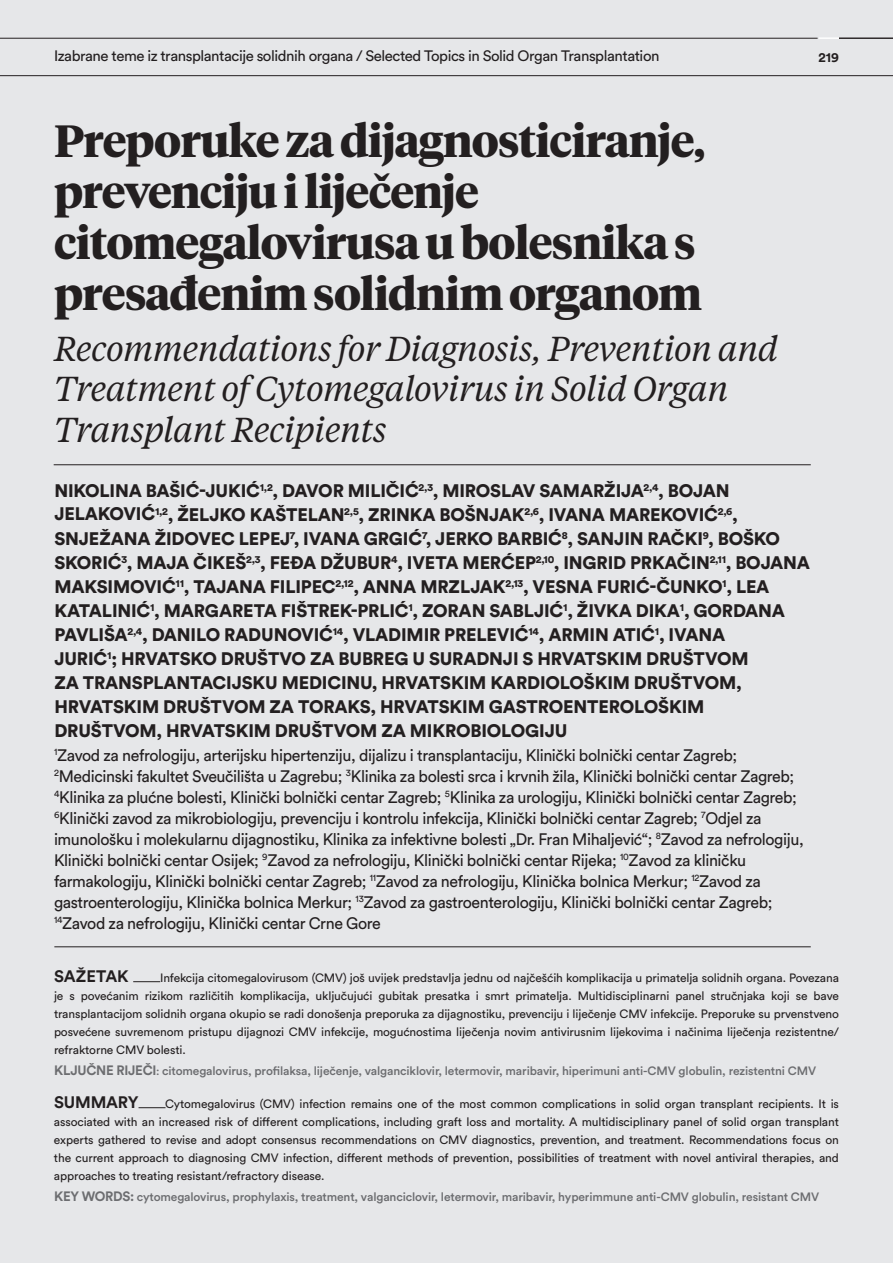
<style>
.page{position:relative;width:893px;height:1263px;background:#e6e7e9}
.page>*{position:absolute;margin:0;border:0;box-sizing:border-box;transform-origin:0 0}
.t1{font:700 45px/51px "Tiempos Headline";letter-spacing:-.02em;color:#231f20}
.t2{font:italic 34.5px/40.5px "Tiempos Headline";letter-spacing:-.02em;color:#231f20}
.t3{font:900 18px/24px "Circular Pro";letter-spacing:-.01em;color:#231f20}
.t4{font:16.5px/21px "Circular Pro";letter-spacing:-.025em;color:#231f20}
.t5{font:700 16.5px "Circular Pro";letter-spacing:-.01em;color:#231f20}
.t6{font:15px "Circular Pro";letter-spacing:-.03em;color:#231f20}
.t7{font:700 13.5px "Circular Pro";color:#231f20}
.t8{font:12px/18px "Circular Pro";letter-spacing:-.01em;color:#231f20;text-align:justify}
.t9{font:500 12px "Circular Pro";letter-spacing:-.01em;color:#6c6d70}
.s1{font-weight:700;font-size:13.5px}
.s2{font-family:"Tiempos Headline";font-weight:400}
</style>
<div class="page">
<hr style="left:0;top:75px;width:893px;height:1px;background:#231f20">
<hr style="left:0;top:38px;width:818px;height:1px;background:#231f20">
<hr style="left:839px;top:38px;width:54px;height:1px;background:#231f20">
<svg style="left:819px;top:38px;width:20px;height:1px"></svg>
<hr style="left:54px;top:464px;width:757px;height:1px;background:#231f20">
<hr style="left:54px;top:946px;width:757px;height:1px;background:#231f20">
<svg style="left:133px;top:981px;width:27px;height:1px"></svg>
<svg style="left:139px;top:1107px;width:27px;height:1px"></svg>
<p class="t6" style="left:54px;top:46px;width:607px">Izabrane teme iz transplantacije solidnih organa / Selected Topics in Solid Organ Transplantation</p>
<h1 class="t1" style="left:54px;top:114px;width:653px">Preporuke za dijagnosticiranje, prevenciju i liječenje citomegalovirusa u bolesnika s presađenim solidnim organom</h1>
<p class="t7" style="left:818px;top:47px;width:22px">219</p>
<h2 class="t2" style="left:54px;top:327px;width:726px">Recommendations for Diagnosis, Prevention and<br>Treatment of Cytomegalovirus in Solid Organ<br>Transplant Recipients</h2>
<p class="t3" style="left:54px;top:477px;width:757px">NIKOLINA BAŠIĆ-JUKIĆ<sup>1,2</sup>, DAVOR MILIČIĆ<sup>2,3</sup>, MIROSLAV SAMARŽIJA<sup>2,4</sup>, BOJAN JELAKOVIĆ<sup>1,2</sup>, ŽELJKO KAŠTELAN<sup>2,5</sup>, ZRINKA BOŠNJAK<sup>2,6</sup>, IVANA MAREKOVIĆ<sup>2,6</sup>, SNJEŽANA ŽIDOVEC LEPEJ<sup>7</sup>, IVANA GRGIĆ<sup>7</sup>, JERKO BARBIĆ<sup>8</sup>, SANJIN RAČKI<sup>9</sup>, BOŠKO SKORIĆ<sup>3</sup>, MAJA ČIKEŠ<sup>2,3</sup>, FEĐA DŽUBUR<sup>4</sup>, IVETA MERĆEP<sup>2,10</sup>, INGRID PRKAČIN<sup>2,11</sup>, BOJANA MAKSIMOVIĆ<sup>11</sup>, TAJANA FILIPEC<sup>2,12</sup>, ANNA MRZLJAK<sup>2,13</sup>, VESNA FURIĆ-ČUNKO<sup>1</sup>, LEA KATALINIĆ<sup>1</sup>, MARGARETA FIŠTREK-PRLIĆ<sup>1</sup>, ZORAN SABLJIĆ<sup>1</sup>, ŽIVKA DIKA<sup>1</sup>, GORDANA PAVLIŠA<sup>2,4</sup>, DANILO RADUNOVIĆ<sup>14</sup>, VLADIMIR PRELEVIĆ<sup>14</sup>, ARMIN ATIĆ<sup>1</sup>, IVANA<br>JURIĆ<sup>1</sup>; HRVATSKO DRUŠTVO ZA BUBREG U SURADNJI S HRVATSKIM DRUŠTVOM<br>ZA TRANSPLANTACIJSKU MEDICINU, HRVATSKIM KARDIOLOŠKIM DRUŠTVOM, HRVATSKIM DRUŠTVOM ZA TORAKS, HRVATSKIM GASTROENTEROLOŠKIM DRUŠTVOM, HRVATSKIM DRUŠTVOM ZA MIKROBIOLOGIJU</p>
<p class="t4" style="left:54px;top:743px;width:751px"><sup>1</sup>Zavod za nefrologiju, arterijsku hipertenziju, dijalizu i transplantaciju, Klinički bolnički centar Zagreb; <sup>2</sup>Medicinski fakultet Sveučilišta u Zagrebu; <sup>3</sup>Klinika za bolesti srca i krvnih žila, Klinički bolnički centar Zagreb; <sup>4</sup>Klinika za plućne bolesti, Klinički bolnički centar Zagreb; <sup>5</sup>Klinika za urologiju, Klinički bolnički centar Zagreb; <sup>6</sup>Klinički zavod za mikrobiologiju, prevenciju i kontrolu infekcija, Klinički bolnički centar Zagreb; <sup>7</sup>Odjel za imunološku i molekularnu dijagnostiku, Klinika za infektivne bolesti „Dr. Fran Mihaljević“; <sup>8</sup>Zavod za nefrologiju, Klinički bolnički centar Osijek; <sup>9</sup>Zavod za nefrologiju, Klinički bolnički centar Rijeka; <sup>10</sup>Zavod za kliničku farmakologiju, Klinički bolnički centar Zagreb; <sup>11</sup>Zavod za nefrologiju, Klinička bolnica Merkur; <sup>12</sup>Zavod za gastroenterologiju, Klinička bolnica Merkur; <sup>13</sup>Zavod za gastroenterologiju, Klinički bolnički centar Zagreb; <sup>14</sup>Zavod za nefrologiju, Klinički centar Crne Gore</p>
<h3 class="t5" style="left:54px;top:965px;width:76px">SAŽETAK</h3>
<p class="t8" style="left:54px;top:968px;width:786px;text-indent:106px">Infekcija citomegalovirusom (CMV) još uvijek predstavlja jednu od najčešćih komplikacija u primatelja solidnih organa. Povezana je s povećanim rizikom različitih komplikacija, uključujući gubitak presatka i smrt primatelja. Multidisciplinarni panel stručnjaka koji se bave transplantacijom solidnih organa okupio se radi donošenja preporuka za dijagnostiku, prevenciju i liječenje CMV infekcije. Preporuke su prvenstveno posvećene suvremenom pristupu dijagnozi CMV infekcije, mogućnostima liječenja novim antivirusnim lijekovima i načinima liječenja rezistentne/ refraktorne CMV bolesti.</p>
<p class="t9" style="left:54px;top:1062px;width:764px"><span class="s1">KLJUČNE RIJEČI</span><span class="s2">:</span> citomegalovirus, profilaksa, liječenje, valganciklovir, letermovir, maribavir, hiperimuni anti-CMV globulin, rezistentni CMV</p>
<h3 class="t5" style="left:54px;top:1091px;width:86px">SUMMARY</h3>
<p class="t8" style="left:54px;top:1094px;width:786px;text-indent:111px">Cytomegalovirus (CMV) infection remains one of the most common complications in solid organ transplant recipients. It is associated with an increased risk of different complications, including graft loss and mortality. A multidisciplinary panel of solid organ transplant experts gathered to revise and adopt consensus recommendations on CMV diagnostics, prevention, and treatment. Recommendations focus on the current approach to diagnosing CMV infection, different methods of prevention, possibilities of treatment with novel antiviral therapies, and approaches to treating resistant/refractory disease.</p>
<p class="t9" style="left:54px;top:1188px;width:767px"><span class="s1">KEY WORDS:</span> cytomegalovirus, prophylaxis, treatment, valganciclovir, letermovir, maribavir, hyperimmune anti-CMV globulin, resistant CMV</p>
</div>
